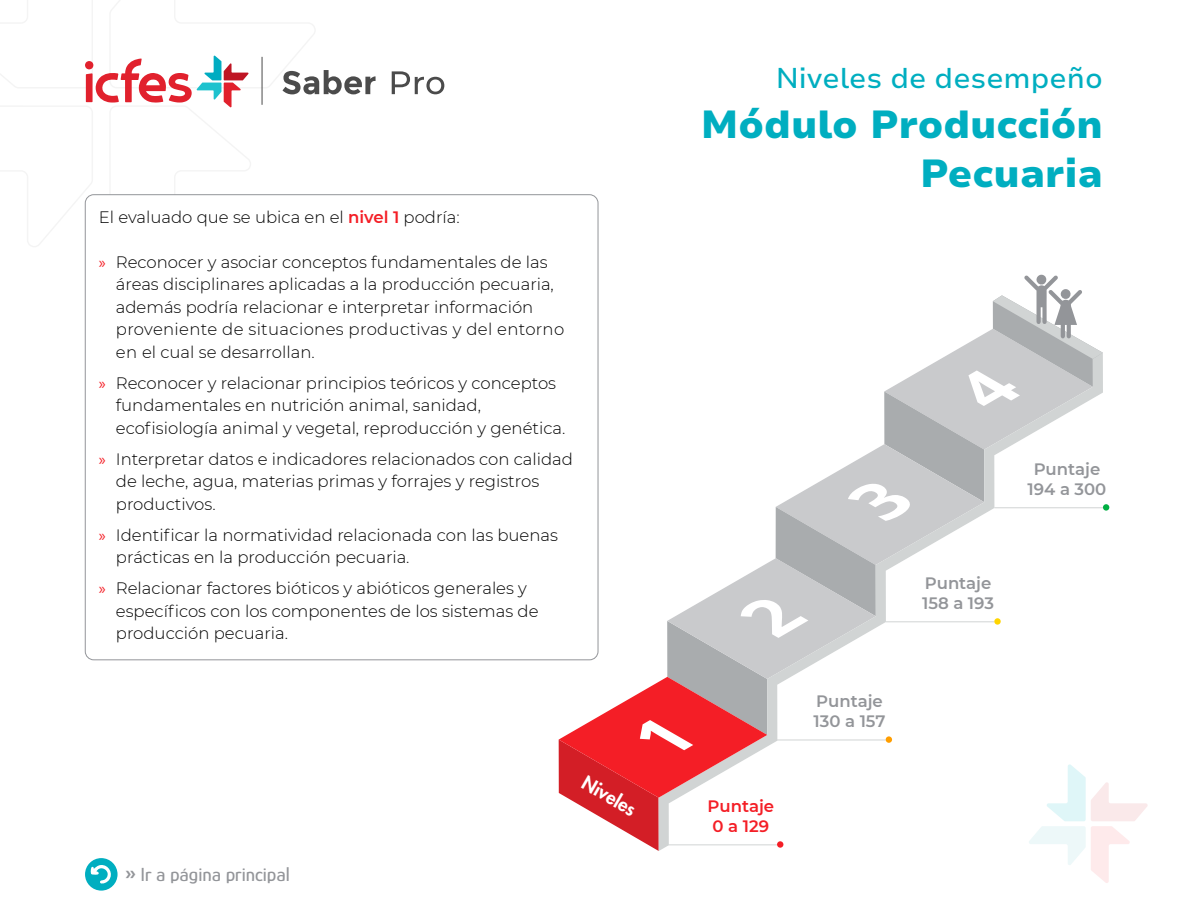
<style>
.page{position:relative;width:1188px;height:918px;background:#fff}
.page>*{position:absolute;margin:0;border:0;box-sizing:border-box;transform-origin:0 0}
.t1{font:900 39px/49.5px "Nunito Sans 7 pt";color:#00aec0;text-align:right}
.t2{font:500 28.5px "Nunito Sans 7 pt";color:#00aec0}
.t3{font:500 19.5px "Glory";color:#939599}
.t4{font:800 18.6px "Futura Std";color:#fff}
.Descriptores{font:300 16.5px/22.5px "Montserrat";color:#000}
.t5{font:600 16.5px/19.8px "Montserrat";color:#939599}
.t6{font:600 16.5px/19.8px "Montserrat";color:#f41e26;text-align:center}
.s1{font-weight:600;color:#f41e26}
.s2{font-family:"Myriad Pro";font-weight:400;color:#f41e26}
.s3{font-weight:700}
</style>
<div class="page">
<div style="left:85px;top:858px;width:33px;height:33px;background:#00aec0;border-radius:50%"></div>
<svg style="left:90px;top:865px;width:24px;height:20px"></svg>
<svg style="left:392px;top:71px;width:52px;height:23px"></svg>
<svg style="left:0;top:0;width:376px;height:312px"></svg>
<svg style="left:559px;top:275px;width:589px;height:608px"></svg>
<hr style="left:668px;top:844px;width:109px;height:1px;background:#d1d4d4">
<div style="left:777px;top:841px;width:6px;height:7px;background:#f41e26;border-radius:50%"></div>
<hr style="left:777px;top:740px;width:109px;height:1px;background:#d1d4d4">
<div style="left:886px;top:736px;width:6px;height:7px;background:#ff9e00;border-radius:50%"></div>
<hr style="left:886px;top:621px;width:108px;height:1px;background:#d1d4d4">
<svg style="left:994px;top:618px;width:7px;height:7px"></svg>
<hr style="left:994px;top:507px;width:109px;height:1px;background:#d1d4d4">
<div style="left:1103px;top:504px;width:6px;height:7px;background:#00af43;border-radius:50%"></div>
<div style="left:85px;top:195px;width:513px;height:465px;background:#fff;border-radius:9px"></div>
<p class="Descriptores" style="left:99px;top:205px;width:362px">El evaluado que se ubica en el <span class="s1">nivel 1</span> podría:</p>
<p class="Descriptores" style="left:116px;top:250px;width:450px;text-indent:-17px"><span class="s2">»</span> Reconocer y asociar conceptos fundamentales de las áreas disciplinares aplicadas a la producción pecuaria, además podría relacionar e interpretar información proveniente de situaciones productivas y del entorno en el cual se desarrollan.</p>
<p class="Descriptores" style="left:116px;top:371px;width:451px;text-indent:-17px"><span class="s2">»</span> Reconocer y relacionar principios teóricos y conceptos fundamentales en nutrición animal, sanidad, ecofisiología animal y vegetal, reproducción y genética.</p>
<p class="Descriptores" style="left:116px;top:447px;width:459px;text-indent:-17px"><span class="s2">»</span> Interpretar datos e indicadores relacionados con calidad de leche, agua, materias primas y forrajes y registros productivos.</p>
<p class="Descriptores" style="left:116px;top:523px;width:444px;text-indent:-17px"><span class="s2">»</span> Identificar la normatividad relacionada con las buenas prácticas en la producción pecuaria.</p>
<p class="Descriptores" style="left:116px;top:577px;width:424px;text-indent:-17px"><span class="s2">»</span> Relacionar factores bióticos y abióticos generales y específicos con los componentes de los sistemas de producción pecuaria.</p>
<p class="t3" style="left:125px;top:862px;width:167px"><span class="s3">»</span> Ir a página principal</p>
<p class="t4" style="left:590px;top:771px;width:60px;rotate:30deg">Niveles</p>
<h2 class="t2" style="left:776px;top:58px;width:329px">Niveles de desempeño</h2>
<h1 class="t1" style="left:701px;top:98px;width:404px">Módulo Producción<br>Pecuaria</h1>
<p class="t6" style="left:708px;top:796px;width:68px">Puntaje<br>0 a 129</p>
<p class="t5" style="left:814px;top:691px;width:73px">Puntaje<br>130 a 157</p>
<p class="t5" style="left:922px;top:573px;width:73px">Puntaje<br>158 a 193</p>
<p class="t5" style="left:1028px;top:459px;width:80px;text-align:center">Puntaje<br>194 a 300</p>
</div>
